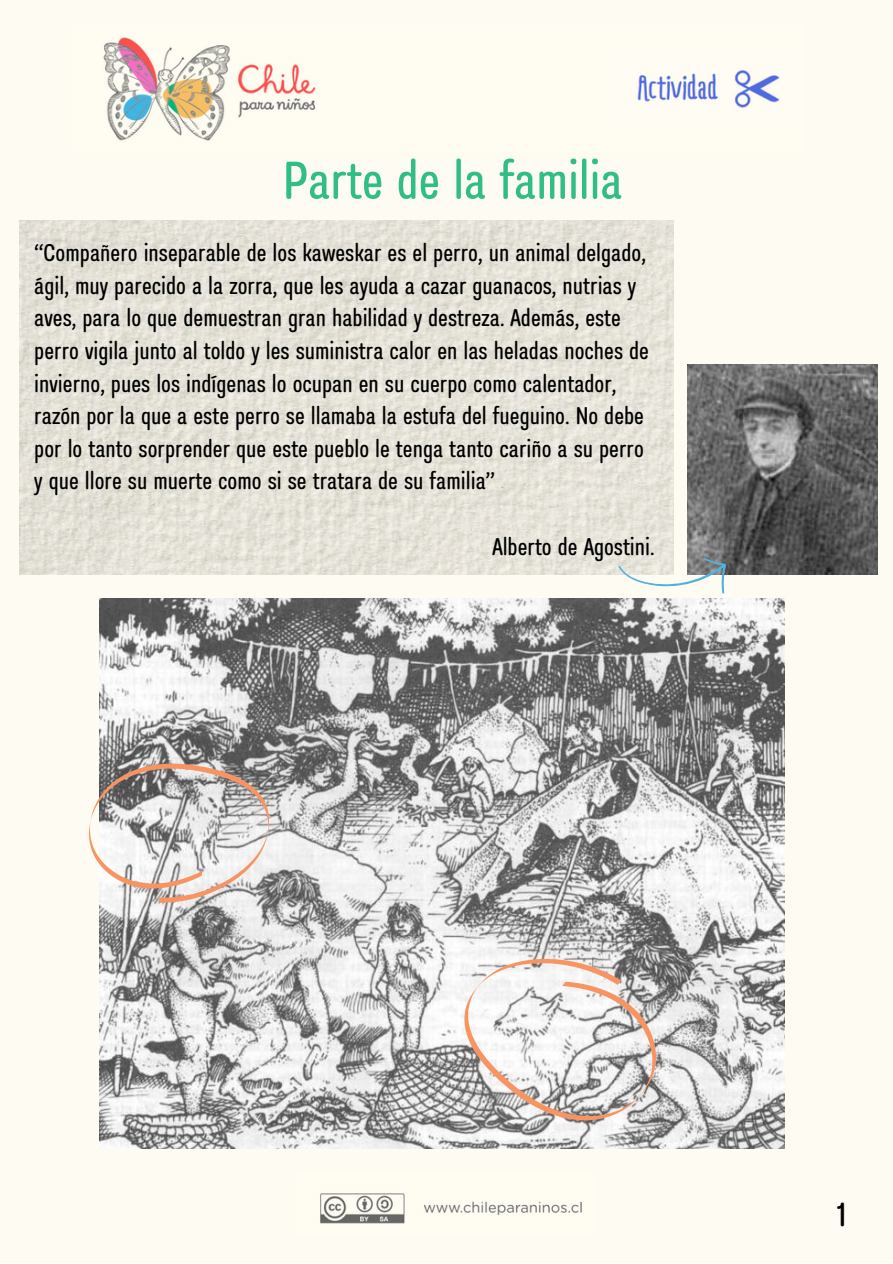
<style>
.page{position:relative;width:893px;height:1264px;background:#fff}
.page>*{position:absolute;margin:0;border:0;box-sizing:border-box;transform-origin:0 0}
.t1{font:500 condensed 52.5px "Prachason Neue Mon";color:#31be85}
.t2{font:500 condensed 33px "Prachason Neue Mon";color:#000}
.t3{font:500 condensed 24px/32.5px "Prachason Neue Mon";color:#000}
</style>
<div class="page">
<div style="left:0;top:0;width:892px;height:1262px;background:#fefcf2"></div>
<img style="left:103px;top:37px;width:213px;height:104px">
<img style="left:320px;top:1193px;width:262px;height:31px">
<img style="left:637px;top:70px;width:143px;height:38px">
<img style="left:100px;top:598px;width:684px;height:550px">
<svg style="left:89px;top:763px;width:181px;height:140px"></svg>
<svg style="left:437px;top:917px;width:250px;height:232px"></svg>
<img style="left:687px;top:365px;width:190px;height:209px">
<img style="left:20px;top:221px;width:653px;height:353px">
<svg style="left:615px;top:542px;width:115px;height:52px"></svg>
<p class="t1" style="left:283px;top:156px;width:341px">Parte de la familia</p>
<p class="t3" style="left:34px;top:238px;width:616px">“Compañero inseparable de los kaweskar es el perro, un animal delgado, ágil, muy parecido a la zorra, que les ayuda a cazar guanacos, nutrias y aves, para lo que demuestran gran habilidad y destreza. Además, este perro vigila junto al toldo y les suministra calor en las heladas noches de invierno, pues los indígenas lo ocupan en su cuerpo como calentador, razón por la que a este perro se llamaba la estufa del fueguino. No debe por lo tanto sorprender que este pueblo le tenga tanto cariño a su perro y que llore su muerte como si se tratara de su familia”</p>
<p class="t3" style="left:492px;top:531px;width:164px">Alberto de Agostini.</p>
<p class="t2" style="left:837px;top:1199px;width:10px">1</p>
</div>
